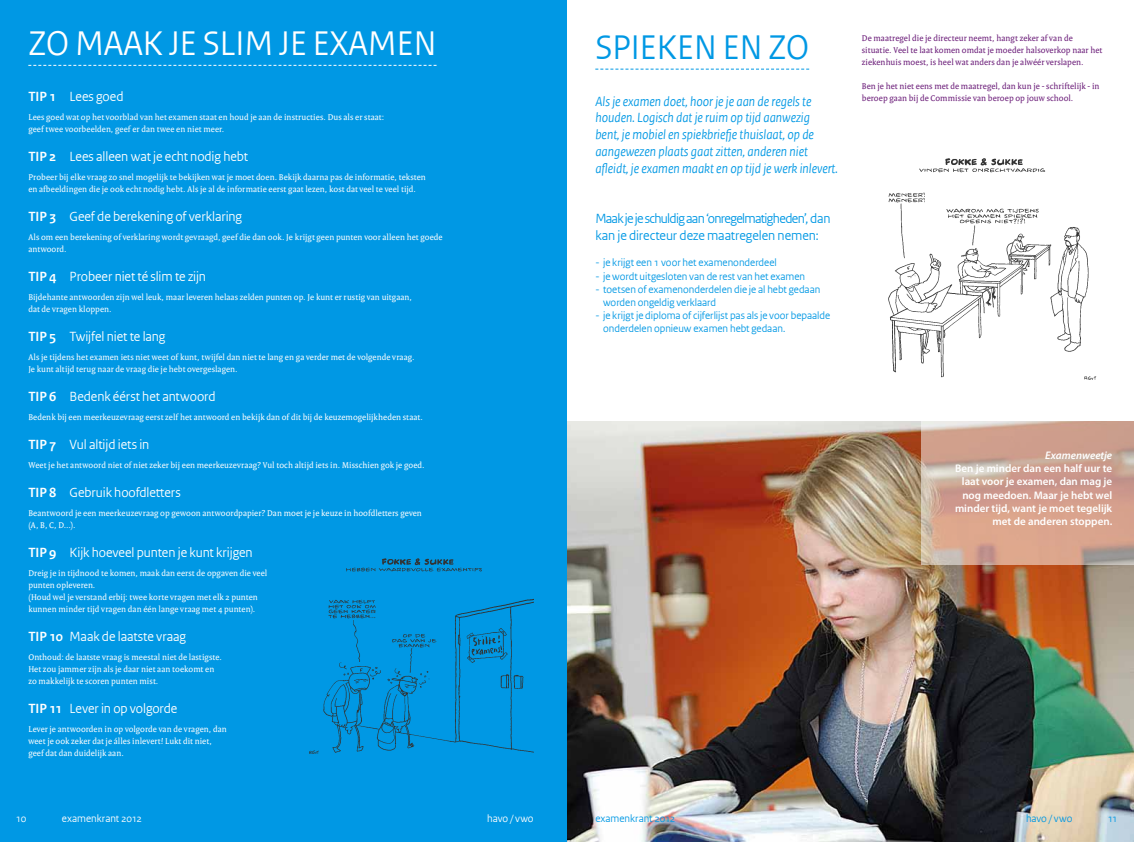
<style>
.page{position:relative;width:1134px;height:842px;background:#fff}
.page>*{position:absolute;margin:0;border:0;box-sizing:border-box;transform-origin:0 0}
.t1{font:36px "Rijksoverheid Sans TT";color:#fff}
.t2{font:36px "Rijksoverheid Sans TT";color:#0098e4}
.t3{font:14px "Rijksoverheid Sans TT";letter-spacing:-.005em;color:#fff}
.t4{font:italic 14px/16.8px "Rijksoverheid Sans TT";color:#0098e4}
.t5{font:14px/16.8px "Rijksoverheid Sans TT";letter-spacing:-.025em;color:#0098e4}
.t6{font:11px/13.2px "Rijksoverheid Sans TT";color:#0098e4}
.t7{font:600 11px/13.2px "Myriad Pro";color:#fff;text-align:right}
.t8{font:11px "Rijksoverheid Sans TT";color:#fff}
.t9{font:italic 600 11px "Myriad Pro";letter-spacing:.005em;color:#fff}
.t10{font:9px/12px "Rijksoverheid Serif";letter-spacing:.005em;color:#fff}
.t11{font:9px/12px "Rijksoverheid Serif";letter-spacing:.01em;color:#691a77}
.s1{font-weight:700}
</style>
<div class="page">
<img style="left:567px;top:421px;width:567px;height:421px">
<div style="left:0;top:0;width:567px;height:842px;background:#0098e4"></div>
<svg style="left:28px;top:65px;width:409px;height:1px"></svg>
<svg style="left:595px;top:69px;width:214px;height:1px"></svg>
<img style="left:888px;top:158px;width:209px;height:222px">
<svg style="left:921px;top:421px;width:213px;height:144px;background:#d0a493"></svg>
<img style="left:309px;top:558px;width:224px;height:196px">
<h1 class="t1" style="left:28px;top:23px;width:410px">ZO MAAK JE SLIM JE EXAMEN</h1>
<h2 class="t3" style="left:28px;top:88px;width:97px"><span class="s1">TIP 1</span> Lees goed</h2>
<p class="t10" style="left:28px;top:111px;width:357px">Lees goed wat op het voorblad van het examen staat en houd je aan de instructies. Dus als er staat: geef twee voorbeelden, geef er dan twee en niet meer.</p>
<h2 class="t3" style="left:28px;top:148px;width:221px"><span class="s1">TIP 2</span> Lees alleen wat je echt nodig hebt</h2>
<p class="t10" style="left:28px;top:171px;width:399px">Probeer bij elke vraag zo snel mogelijk te bekijken wat je moet doen. Bekijk daarna pas de informatie, teksten en afbeeldingen die je ook echt nodig hebt. Als je al de informatie eerst gaat lezen, kost dat veel te veel tijd.</p>
<h2 class="t3" style="left:28px;top:208px;width:215px"><span class="s1">TIP 3</span> Geef de berekening of verklaring</h2>
<p class="t10" style="left:28px;top:231px;width:416px">Als om een berekening of verklaring wordt gevraagd, geef die dan ook. Je krijgt geen punten voor alleen het goede antwoord.</p>
<h2 class="t3" style="left:28px;top:268px;width:179px"><span class="s1">TIP 4</span> Probeer niet té slim te zijn</h2>
<p class="t10" style="left:28px;top:291px;width:385px">Bijdehante antwoorden zijn wel leuk, maar leveren helaas zelden punten op. Je kunt er rustig van uitgaan, dat de vragen kloppen.</p>
<h2 class="t3" style="left:28px;top:328px;width:139px"><span class="s1">TIP 5</span> Twijfel niet te lang</h2>
<p class="t10" style="left:28px;top:351px;width:388px">Als je tijdens het examen iets niet weet of kunt, twijfel dan niet te lang en ga verder met de volgende vraag.<br>Je kunt altijd terug naar de vraag die je hebt overgeslagen.</p>
<h2 class="t3" style="left:28px;top:388px;width:189px"><span class="s1">TIP 6</span> Bedenk éérst het antwoord</h2>
<p class="t10" style="left:28px;top:411px;width:396px">Bedenk bij een meerkeuzevraag eerst zelf het antwoord en bekijk dan of dit bij de keuzemogelijkheden staat.</p>
<h2 class="t3" style="left:28px;top:436px;width:122px"><span class="s1">TIP 7</span> Vul altijd iets in</h2>
<p class="t10" style="left:28px;top:459px;width:398px">Weet je het antwoord niet of niet zeker bij een meerkeuzevraag? Vul toch altijd iets in. Misschien gok je goed.</p>
<h2 class="t3" style="left:28px;top:484px;width:154px"><span class="s1">TIP 8</span> Gebruik hoofdletters</h2>
<p class="t10" style="left:28px;top:507px;width:395px">Beantwoord je een meerkeuzevraag op gewoon antwoordpapier? Dan moet je je keuze in hoofdletters geven (A, B, C, D...).</p>
<h2 class="t3" style="left:28px;top:544px;width:226px"><span class="s1">TIP 9</span> Kijk hoeveel punten je kunt krijgen</h2>
<p class="t10" style="left:28px;top:567px;width:240px">Dreig je in tijdnood te komen, maak dan eerst de opgaven die veel punten opleveren.<br>(Houd wel je verstand erbij: twee korte vragen met elk 2 punten kunnen minder tijd vragen dan één lange vraag met 4 punten).</p>
<h2 class="t3" style="left:28px;top:628px;width:159px"><span class="s1">TIP 10</span> Maak de laatste vraag</h2>
<p class="t10" style="left:28px;top:651px;width:195px">Onthoud: de laatste vraag is meestal niet de lastigste.<br>Het zou jammer zijn als je daar niet aan toekomt en zo makkelijk te scoren punten mist.</p>
<h2 class="t3" style="left:28px;top:700px;width:150px"><span class="s1">TIP 11</span> Lever in op volgorde</h2>
<p class="t10" style="left:28px;top:723px;width:200px">Lever je antwoorden in op volgorde van de vragen, dan weet je ook zeker dat je álles inlevert! Lukt dit niet, geef dat dan duidelijk aan.</p>
<p class="t8" style="left:16px;top:812px;width:12px">10</p>
<p class="t8" style="left:62px;top:812px;width:82px">examenkrant 2012</p>
<p class="t8" style="left:487px;top:812px;width:48px">havo / vwo</p>
<h1 class="t2" style="left:595px;top:27px;width:215px">SPIEKEN EN ZO</h1>
<h2 class="t4" style="left:595px;top:93px;width:244px">Als je examen doet, hoor je je aan de regels te houden. Logisch dat je ruim op tijd aanwezig<br>bent, je mobiel en spiekbriefje thuislaat, op de aangewezen plaats gaat zitten, anderen niet afleidt, je examen maakt en op tijd je werk inlevert.</h2>
<h2 class="t5" style="left:595px;top:210px;width:237px">Maak je je schuldig aan ‘onregelmatigheden’, dan kan je directeur deze maatregelen nemen:</h2>
<p class="t6" style="left:595px;top:256px;width:183px">- je krijgt een 1 voor het examenonderdeel</p>
<p class="t6" style="left:595px;top:270px;width:211px">- je wordt uitgesloten van de rest van het examen</p>
<p class="t6" style="left:603px;top:283px;width:219px;text-indent:-8px">- toetsen of examenonderdelen die je al hebt gedaan worden ongeldig verklaard</p>
<p class="t6" style="left:603px;top:309px;width:229px;text-indent:-8px">- je krijgt je diploma of cijferlijst pas als je voor bepaalde onderdelen opnieuw examen hebt gedaan.</p>
<p class="t11" style="left:862px;top:32px;width:242px">De maatregel die je directeur neemt, hangt zeker af van de situatie. Veel te laat komen omdat je moeder halsoverkop naar het ziekenhuis moest, is heel wat anders dan je alwéér verslapen.</p>
<p class="t11" style="left:862px;top:80px;width:239px">Ben je het niet eens met de maatregel, dan kun je - schriftelijk - in beroep gaan bij de Commissie van beroep op jouw school.</p>
<p class="t9" style="left:1045px;top:448px;width:69px">Examenweetje</p>
<p class="t7" style="left:955px;top:462px;width:159px">Ben je minder dan een half uur te laat voor je examen, dan mag je nog meedoen. Maar je hebt wel minder tijd, want je moet tegelijk met de anderen stoppen.</p>
<p class="t6" style="left:595px;top:812px;width:82px">examenkrant 2012</p>
<p class="t6" style="left:1026px;top:812px;width:48px">havo / vwo</p>
<p class="t6" style="left:1108px;top:812px;width:12px">11</p>
</div>
